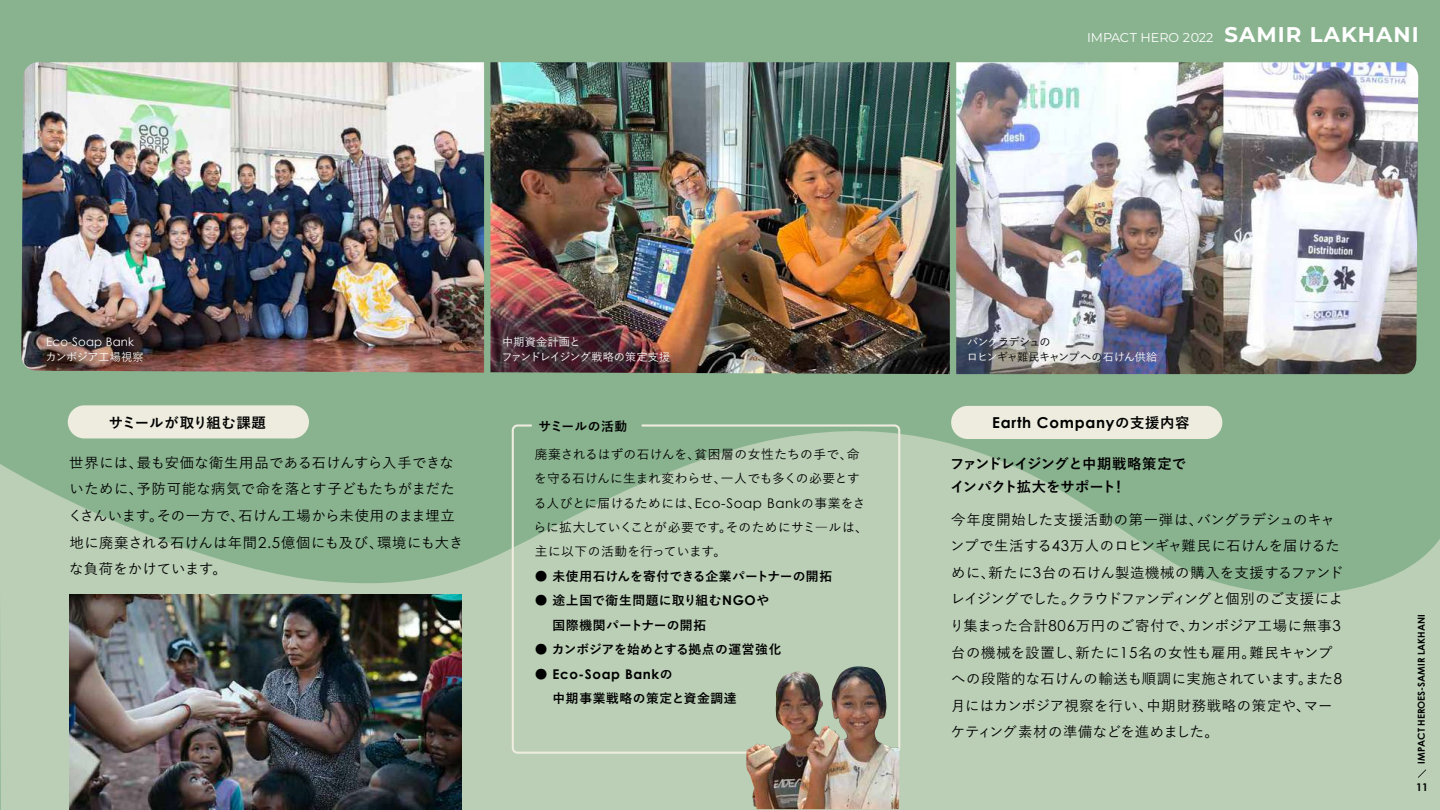
<style>
.page{position:relative;width:1440px;height:810px;background:#89b38f}
.page>*{position:absolute;margin:0;border:0;box-sizing:border-box;transform-origin:0 0}
.t1{font:700 15.08px "Century Gothic";letter-spacing:.05em;color:#000}
.t2{font:500 14.33px/26.5px "Yu Go";letter-spacing:.015em;color:#000}
.t3{font:700 14.33px/23.4px "Yu Go";letter-spacing:-.015em;color:#000}
.t4{font:700 14.33px "Yu Go";letter-spacing:.02em;color:#000}
.t5{font:700 13.42px "Century Gothic";letter-spacing:.05em;color:#000}
.t6{font:500 12.75px/24.5px "Yu Go";letter-spacing:.015em;color:#000}
.t7{font:700 12.75px/24.5px "Yu Go";letter-spacing:.04em;color:#000}
.t8{font:12.75px "Montserrat";color:#fff}
.t9{font:700 12.75px "Yu Go";letter-spacing:.01em;color:#000}
.t10{font:700 12.75px "Yu Go";letter-spacing:.005em;color:#000}
.t11{font:11.7px "Century Gothic";letter-spacing:.015em;color:#fff}
.t12{font:500 11.18px/14.9px "Yu Go";letter-spacing:-.07em;color:#000}
.t13{font:500 11.18px/14.9px "Yu Go";letter-spacing:.01em;color:#fff}
.t14{font:500 11.18px "Yu Go";letter-spacing:-.025em;color:#fff}
.t15{font:700 10.65px "Century Gothic";color:#000}
.t16{font:700 9.6px "Century Gothic";color:#000}
.s1{font-weight:700;font-size:21.23px}
.s2{color:#fff}
.s3{font-family:"Century Gothic";font-weight:400;font-size:15.08px}
.s4{font-family:"Century Gothic";font-weight:400;font-size:13.42px}
.s5{font-family:"Century Gothic";font-size:13.42px}
.s6{font-family:"Yu Go";font-size:12.75px}
.s7{font-family:"Yu Go";font-size:14.33px}
</style>
<div class="page">
<svg style="left:0;top:431px;width:1440px;height:379px;fill:#bacfb6"></svg>
<img style="left:21px;top:62px;width:463px;height:311px">
<img style="left:70px;top:595px;width:392px;height:214px">
<img style="left:490px;top:62px;width:928px;height:312px">
<svg style="left:1418px;top:770px;width:8px;height:8px"></svg>
<div style="left:512px;top:424px;width:388px;height:330px;border:2px solid #edecde;border-radius:5px"></div>
<div style="left:68px;top:405px;width:241px;height:33px;background:#edecde;border-radius:17px"></div>
<div style="left:951px;top:406px;width:271px;height:33px;background:#edecde;border-radius:17px"></div>
<div style="left:950px;top:11px;width:6px;height:375px;background:#89b38f"></div>
<img style="left:746px;top:666px;width:153px;height:143px">
<p class="t11" style="left:46px;top:334px;width:89px">Eco-Soap Bank</p>
<p class="t14" style="left:45px;top:346px;width:100px">カンボジア工場視察</p>
<p class="t8" style="left:1087px;top:29px;width:333px">IMPACT HERO 2022 <span class="s1">SAMIR LAKHANI</span></p>
<p class="t13" style="left:501px;top:333px;width:171px">中期資金計画と<br>ファンドレイジング戦略の策定支援</p>
<p class="t12" style="left:967px;top:333px;width:192px"><span class="s2">バング</span>ラデシュの<br><span class="s2">ロヒン</span>ギャ難民キャンプへの<span class="s2">石けん供給</span></p>
<p class="t4" style="left:109px;top:414px;width:159px">サミールが取り組む課題</p>
<p class="t7" style="left:538px;top:414px;width:90px">サミールの活動</p>
<p class="t2" style="left:68px;top:448px;width:397px">世界には、最も安価な衛生用品である石けんすら入手できないために、予防可能な病気で命を落とす子どもたちがまだたくさんいます。その一方で、石けん工場から未使用のまま埋立地に廃棄される石けんは年間<span class="s3">2.5</span>億個にも及び、環境にも大きな負荷をかけています。</p>
<p class="t6" style="left:534px;top:440px;width:336px">廃棄されるはずの石けんを、貧困層の女性たちの手で、命を守る石けんに生まれ変わらせ、一人でも多くの必要とする人びとに届けるためには、<span class="s4">Eco-Soap Bank</span>の事業をさらに拡大していくことが必要です。そのためにサミ―ルは、主に以下の活動を行っています。</p>
<p class="t9" style="left:535px;top:569px;width:299px">● 未使用石けんを寄付できる企業パートナーの開拓</p>
<p class="t7" style="left:553px;top:589px;width:218px;text-indent:-18px">● 途上国で衛生問題に取り組む<span class="s5">NGO</span>や国際機関パートナーの開拓</p>
<p class="t10" style="left:535px;top:642px;width:248px">● カンボジアを始めとする拠点の運営強化</p>
<p class="t5" style="left:535px;top:664px;width:139px"><span class="s6">●</span> Eco-Soap Bank<span class="s6">の</span></p>
<p class="t7" style="left:553px;top:686px;width:186px">中期事業戦略の策定と資金調達</p>
<p class="t1" style="left:992px;top:411px;width:199px">Earth Company<span class="s7">の支援内容</span></p>
<p class="t3" style="left:950px;top:452px;width:238px">ファンドレイジングと中期戦略策定でインパクト拡大をサポート！</p>
<p class="t2" style="left:950px;top:504px;width:395px">今年度開始した支援活動の第一弾は、バングラデシュのキャンプで生活する<span class="s3">43</span>万人のロヒンギャ難民に石けんを届けるために、新たに<span class="s3">3</span>台の石けん製造機械の購入を支援するファンドレイジングでした。クラウドファンディングと個別のご支援により集まった合計<span class="s3">806</span>万円のご寄付で、カンボジア工場に無事<span class="s3">3</span>台の機械を設置し、新たに<span class="s3">15</span>名の女性も雇用。難民キャンプへの段階的な石けんの輸送も順調に実施されています。また<span class="s3">8</span>月にはカンボジア視察を行い、中期財務戦略の策定や、マーケティング素材の準備などを進めました。</p>
<p class="t16" style="left:1414px;top:764px;width:151px;rotate:-90deg">IMPACT HEROES-SAMIR LAKHANI</p>
<p class="t15" style="left:1416px;top:779px;width:13px">11</p>
</div>
